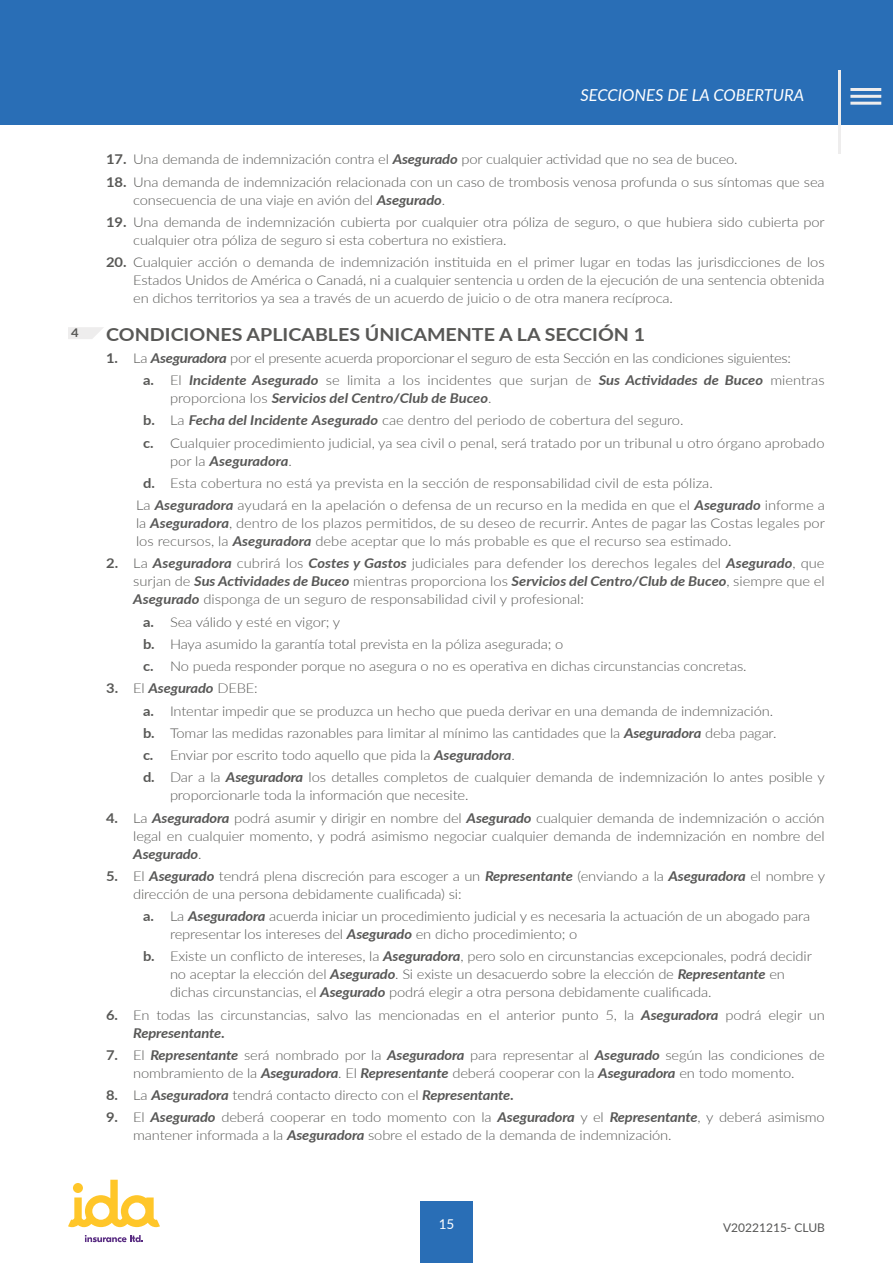
<style>
.page{position:relative;width:893px;height:1263px;background:#fff}
.page>*{position:absolute;margin:0;border:0;box-sizing:border-box;transform-origin:0 0}
.t1{font:700 18px "Lato";color:#585856;scale:1.09 1}
.t2{font:italic 16.5px "Lato";color:#fff}
.t3{font:300 13.5px/18px "Lato";letter-spacing:-.01em;color:#585856;scale:1.09 1}
.t4{font:italic 700 13.5px "Lato";color:#575756;scale:1.09 1}
.t5{font:13.5px "Lato";color:#fff}
.t6{font:12px "Lato";color:#575756}
.t7{font:700 12px "Lato";color:#585856;scale:1.09 1}
.s1{font-weight:700}
.s2{font-weight:700;font-style:italic;color:#575756}
.s3{color:#575756}
.s4{font-weight:700;color:#575756}
.s5{font-weight:300;font-style:normal;color:#585856}
</style>
<div class="page">
<div style="left:420px;top:1201px;width:52px;height:62px;background:#296eb6"></div>
<svg style="left:68px;top:1180px;width:92px;height:47px"></svg>
<svg style="left:85px;top:1235px;width:58px;height:7px"></svg>
<div style="left:0;top:0;width:893px;height:124px;background:#296eb6"></div>
<svg style="left:68px;top:327px;width:36px;height:12px"></svg>
<hr style="left:838px;top:71px;width:3px;height:83px;background:#eeeded">
<hr style="left:850px;top:88px;width:31px;height:3px;background:#eeeded">
<hr style="left:850px;top:95px;width:31px;height:3px;background:#eeeded">
<hr style="left:850px;top:102px;width:31px;height:3px;background:#eeeded">
<p class="t7" style="left:71px;top:324px;width:8px">4</p>
<p class="t2" style="left:580px;top:83px;width:225px">SECCIONES DE LA COBERTURA</p>
<p class="t3" style="left:106px;top:150px;width:581px"><span class="s1">17.</span> Una demanda de indemnización contra el <span class="s2">Asegurado</span> por cualquier <span class="s3">actividad</span> que no sea <span class="s3">de buceo.</span></p>
<p class="t3" style="left:133px;top:172px;width:636px;text-indent:-27px"><span class="s1">18.</span> Una demanda de indemnización relacionada con un caso de trombosis venosa profunda o sus síntomas que sea consecuencia de una viaje en avión del <span class="s2">Asegurado</span>.</p>
<p class="t3" style="left:133px;top:213px;width:636px;text-indent:-27px"><span class="s1">19.</span> Una demanda de indemnización cubierta por cualquier otra póliza de seguro, o que hubiera sido cubierta por cualquier otra póliza de seguro si esta cobertura no existiera.</p>
<p class="t3" style="left:133px;top:253px;width:636px;text-align:justify;text-indent:-27px"><span class="s1">20.</span> Cualquier acción o demanda de indemnización instituida en el primer lugar en todas las jurisdicciones de los Estados Unidos de América o Canadá, ni a cualquier sentencia u orden de la ejecución de una sentencia obtenida en dichos territorios ya sea a través de un acuerdo de juicio o de otra manera recíproca.</p>
<h1 class="t1" style="left:106px;top:321px;width:496px">CONDICIONES APLICABLES ÚNICAMENTE A LA SECCIÓN 1</h1>
<p class="t3" style="left:143px;top:346px;width:627px;line-height:22.2px;text-indent:-37px"><span class="s4">1.</span> La <span class="s2">Aseguradora</span> por el presente acuerda proporcionar el seguro de esta Sección en las condiciones siguientes:<br><span class="s1">a.</span> El <span class="s2">Incidente Asegurado</span> se limita a los incidentes que surjan de <span class="s2">Sus Actividades de Buceo</span> mientras</p>
<p class="t3" style="left:143px;top:387px;width:627px;line-height:22.2px;text-indent:27px">proporciona los <span class="s2">Servicios del Centro/Club de Buceo</span>.<br><span class="s1">b.</span> La <span class="s2">Fecha del Incidente Asegurado</span> cae dentro del periodo de cobertura del seguro.<br><span class="s1">c.</span> Cualquier procedimiento judicial, ya sea civil o penal, será tratado por un tribunal u otro órgano aprobado</p>
<p class="t4" style="left:170px;top:451px;width:113px"><span class="s5">por la</span> Aseguradora<span class="s5">.</span></p>
<p class="t3" style="left:143px;top:473px;width:524px"><span class="s1">d.</span> Esta cobertura no está ya prevista en la sección de responsabilidad civil de esta póliza.</p>
<p class="t3" style="left:136px;top:496px;width:633px">La <span class="s2">Aseguradora</span> ayudará en la apelación o defensa de un recurso en la medida en que el <span class="s2">Asegurado</span> informe a</p>
<p class="t3" style="left:136px;top:514px;width:634px">la <span class="s2">Aseguradora</span>, dentro de los plazos permitidos, de su deseo de recurrir. Antes de pagar las Costas legales por los recursos, la <span class="s2">Aseguradora</span> debe aceptar que lo más probable es que el recurso sea estimado.</p>
<p class="t3" style="left:133px;top:554px;width:636px;text-align:justify;text-indent:-27px"><span class="s1">2.</span> La <span class="s2">Aseguradora</span> cubrirá los <span class="s2">Costes y Gastos</span> judiciales para defender los derechos legales del <span class="s2">Asegurado</span>, que surjan de <span class="s2">Sus Actividades de Buceo</span> mientras proporciona los <span class="s2">Servicios del Centro/Club de Buceo</span>, siempre que el <span class="s2">Asegurado</span> disponga de un seguro de responsabilidad civil y profesional:</p>
<p class="t3" style="left:143px;top:610px;width:555px;line-height:22.2px"><span class="s1">a.</span> Sea válido y esté en vigor; y<br><span class="s1">b.</span> Haya asumido la garantía total prevista en la póliza asegurada; o<br><span class="s1">c.</span> No pueda responder porque no asegura o no es operativa en dichas circunstancias concretas.</p>
<p class="t3" style="left:143px;top:677px;width:627px;line-height:22.2px;text-indent:-37px"><span class="s1">3.</span> El <span class="s2">Asegurado</span> DEBE:<br><span class="s1">a.</span> Intentar impedir que se produzca un hecho que pueda derivar en una demanda de indemnización.<br><span class="s1">b.</span> Tomar las medidas razonables para limitar al mínimo las cantidades que la <span class="s2">Aseguradora</span> deba pagar.<br><span class="s1">c.</span> Enviar por escrito todo aquello que pida la <span class="s2">Aseguradora</span>.<br><span class="s1">d.</span> Dar a la <span class="s2">Aseguradora</span> los detalles completos de cualquier demanda de indemnización lo antes posible y</p>
<p class="t3" style="left:170px;top:786px;width:275px">proporcionarle toda la información que necesite.</p>
<p class="t3" style="left:133px;top:808px;width:636px;text-align:justify;text-indent:-27px"><span class="s1">4.</span> La <span class="s2">Aseguradora</span> podrá asumir y dirigir en nombre del <span class="s2">Asegurado</span> cualquier demanda de indemnización o acción legal en cualquier momento, y podrá asimismo negociar cualquier demanda de indemnización en nombre del <span class="s2">Asegurado</span>.</p>
<p class="t3" style="left:133px;top:866px;width:636px;text-indent:-27px"><span class="s1">5.</span> El <span class="s2">Asegurado</span> tendrá plena discreción para escoger a un <span class="s2">Representante</span> (enviando a la <span class="s2">Aseguradora</span> el nombre y dirección de una persona debidamente cualificada) si:</p>
<p class="t3" style="left:170px;top:907px;width:589px;text-indent:-27px"><span class="s1">a.</span> La <span class="s2">Aseguradora</span> acuerda iniciar un procedimiento judicial y es necesaria la actuación de un abogado para representar los intereses del <span class="s2">Asegurado</span> en dicho procedimiento; o</p>
<p class="t3" style="left:170px;top:947px;width:590px;text-indent:-27px"><span class="s1">b.</span> Existe un conflicto de intereses, la <span class="s2">Aseguradora</span>, pero solo en circunstancias excepcionales, podrá decidir no aceptar la elección del <span class="s2">Asegurado</span>. Si existe un desacuerdo sobre la elección de <span class="s2">Representante</span> en dichas circunstancias, el <span class="s2">Asegurado</span> podrá elegir a otra persona debidamente cualificada.</p>
<p class="t3" style="left:133px;top:1005px;width:636px;text-indent:-27px"><span class="s1">6.</span> En todas las circunstancias, salvo las mencionadas en el anterior punto 5, la <span class="s2">Aseguradora</span> podrá elegir un<br><span class="s2">Representante</span><span class="s1">.</span></p>
<p class="t3" style="left:106px;top:1045px;width:661px;text-align:center"><span class="s1">7.</span> El <span class="s2">Representante</span> será nombrado por la <span class="s2">Aseguradora</span> para representar al <span class="s2">Asegurado</span> según las condiciones de nombramiento de la <span class="s2">Aseguradora</span>. El <span class="s2">Representante</span> deberá cooperar con la <span class="s2">Aseguradora</span> en todo momento.</p>
<p class="t3" style="left:106px;top:1086px;width:375px"><span class="s1">8.</span> La <span class="s2">Aseguradora</span> tendrá contacto directo con el <span class="s2">Representante</span><span class="s1">.</span></p>
<p class="t3" style="left:133px;top:1108px;width:636px;text-indent:-27px"><span class="s1">9.</span> El <span class="s2">Asegurado</span> deberá cooperar en todo momento con la <span class="s2">Aseguradora</span> y el <span class="s2">Representante</span>, y deberá asimismo mantener informada a la <span class="s2">Aseguradora</span> sobre el estado de la demanda de indemnización.</p>
<p class="t5" style="left:439px;top:1214px;width:17px">15</p>
<p class="t6" style="left:723px;top:1219px;width:103px">V20221215- CLUB</p>
</div>
